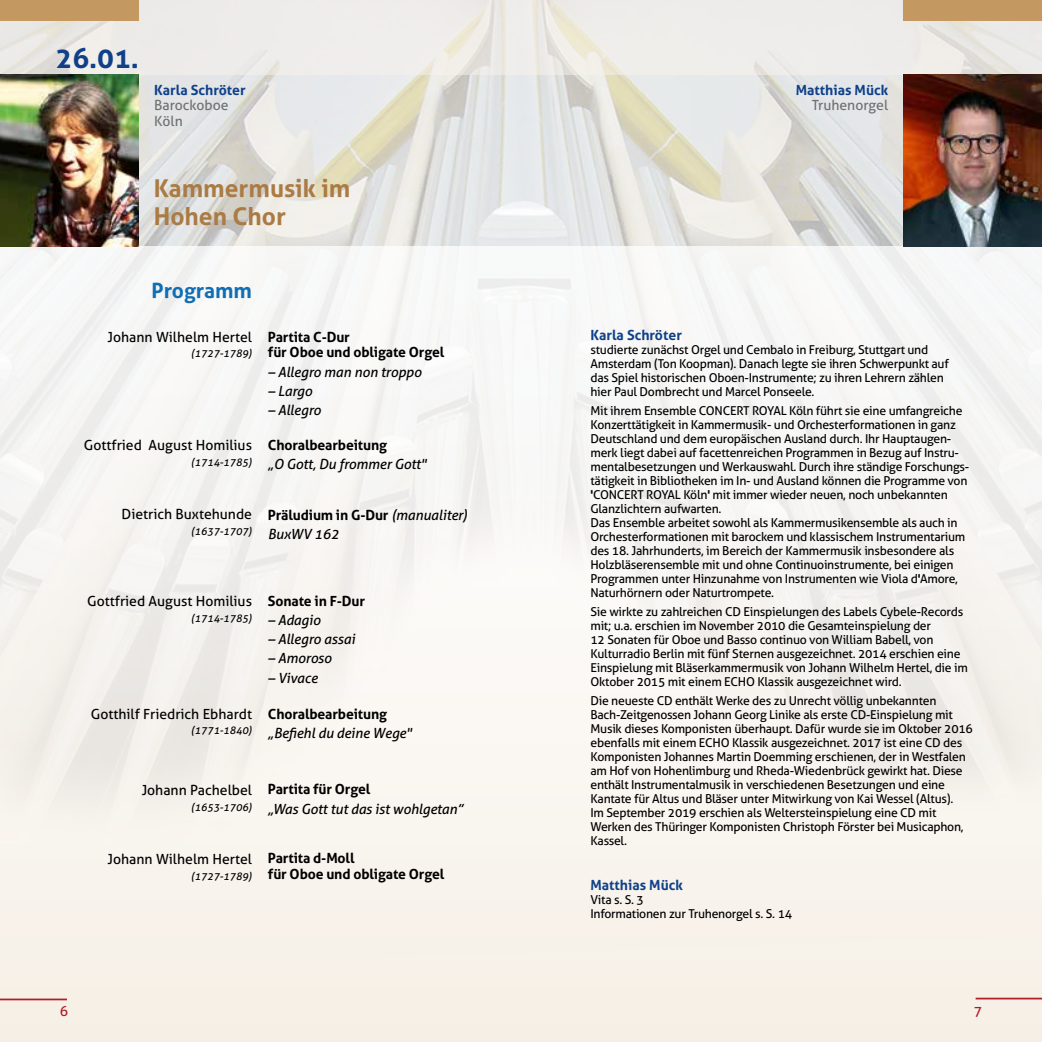
<style>
.page{position:relative;width:1042px;height:1042px;background:#fff}
.page>*{position:absolute;margin:0;border:0;box-sizing:border-box;transform-origin:0 0}
.t1{font:700 28px "Aller";color:#0f4089}
.t2{font:700 24.5px/28px "Aller";color:#ab7b44}
.t3{font:700 21px "Aller";color:#106eb4}
.t4{font:italic 14px/19.2px "Aller";letter-spacing:-.01em;color:#000}
.t5{font:14px "Aller";color:#000}
.t6{font:700 14px/15.8px "Aller";letter-spacing:-.01em;color:#000}
.t7{font:700 14px "Aller";color:#0f4089}
.t8{font:14px/15.8px "Aller";color:#6f7070}
.t9{font:14px "Aller";color:#b21c27}
.t10{font:12.25px/14px "Aller";letter-spacing:-.02em;color:#000}
.t11{font:italic 10.5px "Aller";color:#000}
.s1{font-weight:700;font-style:normal}
.s2{font-weight:700}
</style>
<div class="page">
<img style="left:139px;top:74px;width:764px;height:173px">
<div style="left:521px;top:247px;width:521px;height:795px;background:#f7f4f0"></div>
<div style="left:0;top:247px;width:521px;height:795px;background:#f7f4ef"></div>
<svg style="left:521px;top:0;width:521px;height:74px;fill:#eeecea"></svg>
<svg style="left:0;top:0;width:521px;height:74px;fill:#eeecea"></svg>
<div style="left:903px;top:0;width:139px;height:20px;background:#c49961"></div>
<div style="left:0;top:0;width:139px;height:20px;background:#c49961"></div>
<img style="left:903px;top:74px;width:139px;height:173px">
<img style="left:0;top:74px;width:139px;height:173px">
<hr style="left:0;top:998px;width:67px;height:2px;background:#b21c27">
<hr style="left:975px;top:997px;width:67px;height:2px;background:#b21c27">
<h1 class="t1" style="left:56px;top:41px;width:85px">26.01.</h1>
<p class="t7" style="left:154px;top:81px;width:93px">Karla Schröter</p>
<p class="t8" style="left:154px;top:98px;width:76px">Barockoboe<br>Köln</p>
<h2 class="t2" style="left:154px;top:174px;width:198px">Kammermusik im<br>Hohen Chor</h2>
<h3 class="t3" style="left:151px;top:277px;width:102px">Programm</h3>
<p class="t5" style="left:108px;top:328px;width:146px">Johann Wilhelm Hertel</p>
<p class="t11" style="left:191px;top:347px;width:63px">(1727-1789)</p>
<p class="t5" style="left:84px;top:437px;width:170px">Gottfried August Homilius</p>
<p class="t11" style="left:191px;top:456px;width:63px">(1714-1785)</p>
<p class="t5" style="left:122px;top:506px;width:132px">Dietrich Buxtehunde</p>
<p class="t11" style="left:191px;top:525px;width:63px">(1637-1707)</p>
<p class="t6" style="left:268px;top:329px;width:178px">Partita C-Dur<br>für Oboe und obligate Orgel</p>
<p class="t4" style="left:268px;top:362px;width:155px">– Allegro man non troppo</p>
<p class="t4" style="left:268px;top:381px;width:46px">– Largo</p>
<p class="t4" style="left:268px;top:400px;width:55px">– Allegro</p>
<p class="t6" style="left:268px;top:437px;width:121px">Choralbearbeitung</p>
<p class="t4" style="left:268px;top:455px;width:160px">„O Gott, Du frommer Gott"</p>
<p class="t4" style="left:268px;top:505px;width:201px"><span class="s1">Präludium in G-Dur</span> (manualiter)<br>BuxWV 162</p>
<p class="t5" style="left:87px;top:592px;width:166px">Gottfried August Homilius</p>
<p class="t11" style="left:191px;top:611px;width:63px">(1714-1785)</p>
<p class="t5" style="left:91px;top:705px;width:163px">Gotthilf Friedrich Ebhardt</p>
<p class="t11" style="left:191px;top:724px;width:63px">(1771-1840)</p>
<p class="t6" style="left:268px;top:593px;width:99px">Sonate in F-Dur</p>
<p class="t4" style="left:268px;top:610px;width:54px">– Adagio</p>
<p class="t4" style="left:268px;top:629px;width:89px">– Allegro assai</p>
<p class="t4" style="left:268px;top:649px;width:65px">– Amoroso</p>
<p class="t4" style="left:268px;top:668px;width:51px">– Vivace</p>
<p class="t6" style="left:268px;top:706px;width:121px">Choralbearbeitung</p>
<p class="t4" style="left:268px;top:723px;width:145px">„Befiehl du deine Wege"</p>
<p class="t5" style="left:142px;top:781px;width:112px">Johann Pachelbel</p>
<p class="t11" style="left:191px;top:801px;width:63px">(1653-1706)</p>
<p class="t5" style="left:108px;top:850px;width:146px">Johann Wilhelm Hertel</p>
<p class="t11" style="left:191px;top:870px;width:63px">(1727-1789)</p>
<p class="t6" style="left:268px;top:781px;width:104px">Partita für Orgel</p>
<p class="t4" style="left:268px;top:799px;width:197px">„Was Gott tut das ist wohlgetan”</p>
<p class="t6" style="left:268px;top:850px;width:178px">Partita d-Moll<br>für Oboe und obligate Orgel</p>
<p class="t7" style="left:796px;top:81px;width:94px">Matthias Mück</p>
<p class="t8" style="left:812px;top:98px;width:78px">Truhenorgel</p>
<p class="t7" style="left:590px;top:327px;width:93px">Karla Schröter</p>
<p class="t10" style="left:590px;top:343px;width:360px">studierte zunächst Orgel und Cembalo in Freiburg, Stuttgart und Amsterdam (Ton Koopman). Danach legte sie ihren Schwerpunkt auf das Spiel historischen Oboen-Instrumente; zu ihren Lehrern zählen hier Paul Dombrecht und Marcel Ponseele.</p>
<p class="t10" style="left:590px;top:404px;width:380px">Mit ihrem Ensemble CONCERT ROYAL Köln führt sie eine umfangreiche Konzerttätigkeit in Kammermusik- und Orchesterformationen in ganz Deutschland und dem europäischen Ausland durch. Ihr Hauptaugen&shy;merk liegt dabei auf facettenreichen Programmen in Bezug auf Instru&shy;mentalbesetzungen und Werkauswahl. Durch ihre ständige Forschungs&shy;tätigkeit in Bibliotheken im In- und Ausland können die Programme von <span class="s2">'</span>CONCERT ROYAL Köln<span class="s2">'</span> mit immer wieder neuen, noch unbekannten Glanzlichtern aufwarten.<br>Das Ensemble arbeitet sowohl als Kammermusikensemble als auch in Orchesterformationen mit barockem und klassischem Instrumentarium des 18. Jahrhunderts, im Bereich der Kammermusik insbesondere als Holzbläserensemble mit und ohne Continuoinstrumente, bei einigen Programmen unter Hinzunahme von Instrumenten wie Viola d<span class="s2">'</span>Amore, Naturhörnern oder Naturtrompete.</p>
<p class="t10" style="left:590px;top:605px;width:379px">Sie wirkte zu zahlreichen CD Einspielungen des Labels Cybele-Records mit; u.a. erschien im November 2010 die Gesamteinspielung der<br>12 Sonaten für Oboe und Basso continuo von William Babell, von Kulturradio Berlin mit fünf Sternen ausgezeichnet. 2014 erschien eine Einspielung mit Bläserkammermusik von Johann Wilhelm Hertel, die im Oktober 2015 mit einem ECHO Klassik ausgezeichnet wird.</p>
<p class="t10" style="left:590px;top:694px;width:384px">Die neueste CD enthält Werke des zu Unrecht völlig unbekannten Bach-Zeitgenossen Johann Georg Linike als erste CD-Einspielung mit Musik dieses Komponisten überhaupt. Dafür wurde sie im Oktober 2016 ebenfalls mit einem ECHO Klassik ausgezeichnet. 2017 ist eine CD des Komponisten Johannes Martin Doemming erschienen, der in Westfalen am Hof von Hohenlimburg und Rheda-Wiedenbrück gewirkt hat. Diese enthält Instrumentalmusik in verschiedenen Besetzungen und eine Kantate für Altus und Bläser unter Mitwirkung von Kai Wessel (Altus).<br>Im September 2019 erschien als Weltersteinspielung eine CD mit Werken des Thüringer Komponisten Christoph Förster bei Musicaphon, Kassel.</p>
<p class="t7" style="left:590px;top:876px;width:94px">Matthias Mück</p>
<p class="t10" style="left:590px;top:893px;width:203px">Vita s. S. 3<br>Informationen zur Truhenorgel s. S. 14</p>
<p class="t9" style="left:60px;top:1002px;width:10px">6</p>
<p class="t9" style="left:974px;top:1002px;width:10px">7</p>
</div>
